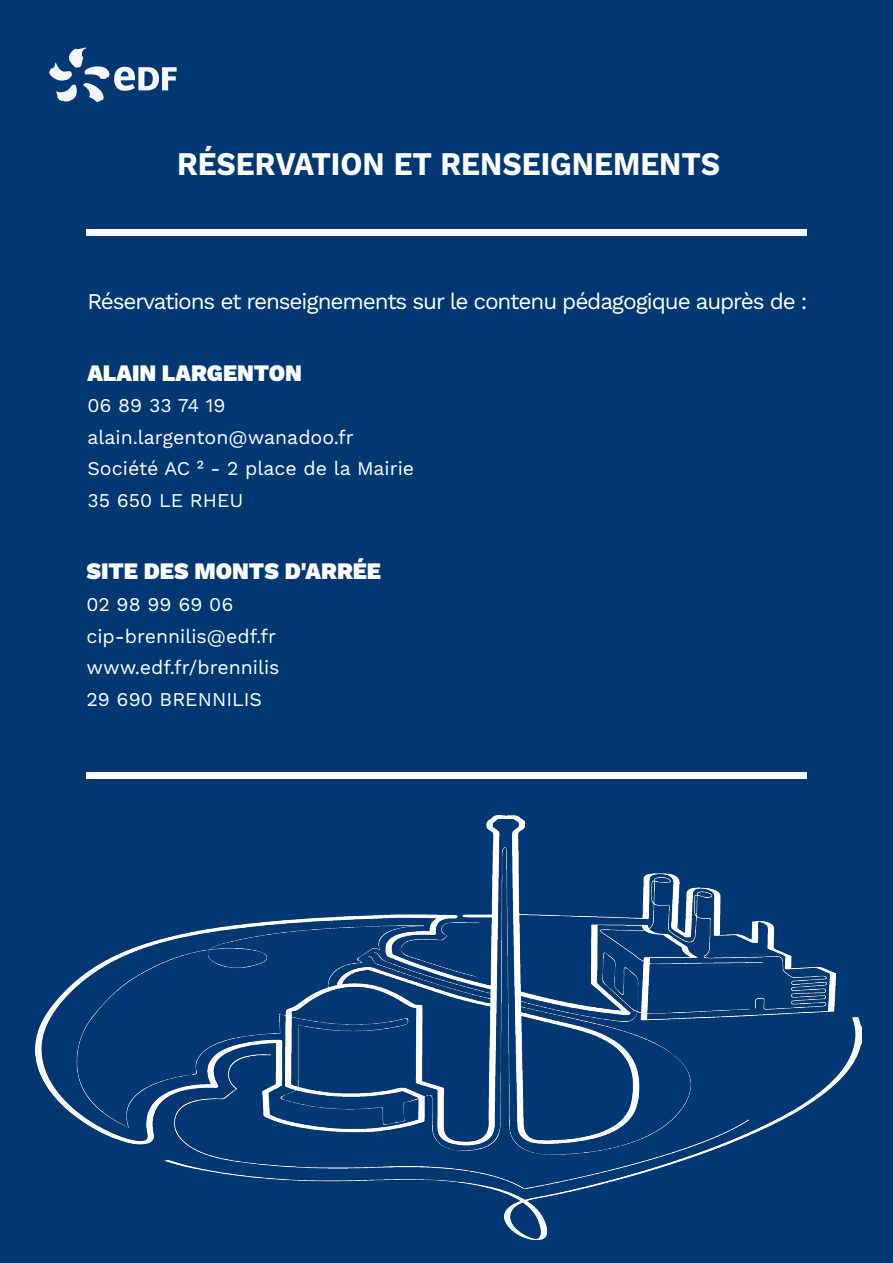
<style>
.page{position:relative;width:893px;height:1263px;background:#013874}
.page>*{position:absolute;margin:0;border:0;box-sizing:border-box;transform-origin:0 0}
.t1{font:700 33px "Work Sans";color:#fff;scale:.91 1}
.t2{font:900 23.7px "Work Sans";color:#fff;scale:.95 1}
.t3{font:22.5px "Work Sans";letter-spacing:-.05em;color:#fff}
.t4{font:19.5px "Work Sans";color:#fff}
</style>
<div class="page">
<svg style="left:49px;top:48px;width:128px;height:54px"></svg>
<img style="left:36px;top:816px;width:826px;height:424px">
<div style="left:86px;top:229px;width:720px;height:7px;background:#fff"></div>
<div style="left:86px;top:772px;width:720px;height:7px;background:#fff"></div>
<p class="t1" style="left:177px;top:144px;width:598px">RÉSERVATION ET RENSEIGNEMENTS</p>
<p class="t3" style="left:87px;top:288px;width:721px">Réservations et renseignements sur le contenu pédagogique auprès de :</p>
<p class="t2" style="left:87px;top:359px;width:227px">ALAIN LARGENTON</p>
<p class="t4" style="left:87px;top:394px;width:140px">06 89 33 74 19</p>
<p class="t4" style="left:87px;top:426px;width:268px">alain.largenton@wanadoo.fr</p>
<p class="t4" style="left:87px;top:457px;width:328px">Société AC ² - 2 place de la Mairie</p>
<p class="t4" style="left:87px;top:489px;width:158px">35 650 LE RHEU</p>
<p class="t2" style="left:86px;top:558px;width:312px">SITE DES MONTS D'ARRÉE</p>
<p class="t4" style="left:86px;top:593px;width:148px">02 98 99 69 06</p>
<p class="t4" style="left:86px;top:624px;width:191px">cip-brennilis@edf.fr</p>
<p class="t4" style="left:86px;top:656px;width:194px">www.edf.fr/brennilis</p>
<p class="t4" style="left:86px;top:687px;width:177px">29 690 BRENNILIS</p>
</div>
